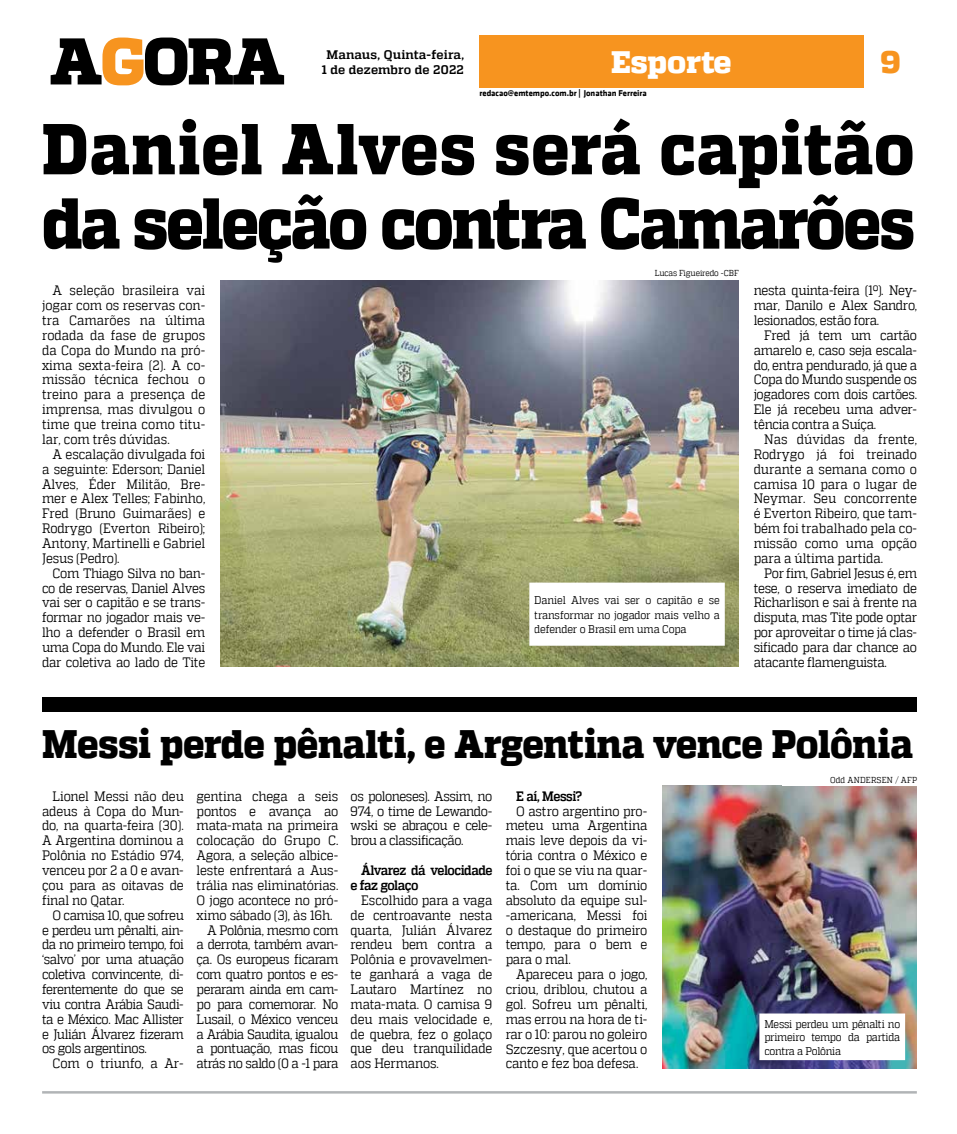
<style>
.page{position:relative;width:957px;height:1134px;background:#fff}
.page>*{position:absolute;margin:0;border:0;box-sizing:border-box;transform-origin:0 0}
.t1{font:800 71.88px/74.4px "MW Quadon";letter-spacing:-.025em;color:#000;scale:.91 1}
.t2{font:800 39.62px "MW Quadon";letter-spacing:-.015em;color:#000;scale:.93 1}
.t3{font:800 31px "MW Quadon";color:#fff}
.t4{font:800 31px "MW Quadon";color:#f7941f}
.t5{font:13.62px/14.9px "MW Quadon";letter-spacing:-.025em;color:#000;text-align:justify;scale:.9 1}
.t6{font:13.62px "MW Quadon";letter-spacing:-.045em;color:#000;scale:.9 1}
.t7{font:700 13.62px/14.9px "MW Quadon";letter-spacing:-.04em;color:#000;scale:.9 1}
.t8{font:700 12.38px/14.9px "MW Quadon";letter-spacing:.01em;color:#000;text-align:center}
.t9{font:11.12px/14.9px "MW Quadon";letter-spacing:-.02em;color:#000;text-align:justify;scale:.91 1}
.t10{font:11.12px/13.4px "MW Quadon";letter-spacing:-.02em;color:#000;text-align:justify;scale:.9 1}
.t11{font:700 8.62px "MW Klavika Bd";color:#000}
.t12{font:8.62px "MW Quadon";color:#000;scale:.9 1}
</style>
<div class="page">
<div style="left:479px;top:35px;width:385px;height:53px;background:#f7941f"></div>
<svg style="left:51px;top:38px;width:233px;height:47px"></svg>
<hr style="left:42px;top:1091px;width:875px;height:2px;background:#b1b4b6">
<div style="left:42px;top:697px;width:875px;height:14px;background:#000"></div>
<img style="left:662px;top:786px;width:255px;height:282px">
<img style="left:220px;top:280px;width:519px;height:387px">
<div style="left:532px;top:585px;width:190px;height:58px;background:#fff"></div>
<div style="left:529px;top:583px;width:196px;height:63px;border:5px solid #fff"></div>
<div style="left:762px;top:1016px;width:140px;height:42px;background:#fff"></div>
<p class="t8" style="left:322px;top:47px;width:144px">Manaus, Quinta-feira,<br>1 de dezembro de 2022</p>
<h3 class="t3" style="left:611px;top:44px;width:122px">Esporte</h3>
<h3 class="t4" style="left:881px;top:44px;width:21px">9</h3>
<p class="t11" style="left:479px;top:87px;width:169px">redacao@emtempo.com.br | Jonathan Ferreira</p>
<h1 class="t1" style="left:42px;top:113px;width:961px">Daniel Alves será capitão da seleção contra Camarões</h1>
<p class="t12" style="left:655px;top:268px;width:95px">Lucas Figueiredo -CBF</p>
<p class="t5" style="left:42px;top:283px;width:183px;text-indent:10px">A seleção brasileira vai jogar com os reservas con&shy;tra Camarões na última rodada da fase de grupos da Copa do Mundo na pró&shy;xima sexta-feira (2). A co&shy;missão técnica fechou o treino para a presença de imprensa, mas divulgou o time que treina como titu&shy;lar, com três dúvidas.</p>
<p class="t5" style="left:42px;top:446px;width:183px;text-indent:10px">A escalação divulgada foi a seguinte: Ederson; Daniel Alves, Éder Militão, Bre&shy;mer e Alex Telles; Fabinho, Fred (Bruno Guimarães) e Rodrygo (Everton Ribeiro); Antony, Martinelli e Gabriel Jesus (Pedro).</p>
<p class="t5" style="left:42px;top:565px;width:183px;text-indent:10px">Com Thiago Silva no ban&shy;co de reservas, Daniel Alves vai ser o capitão e se trans&shy;formar no jogador mais ve&shy;lho a defender o Brasil em uma Copa do Mundo. Ele vai dar coletiva ao lado de Tite</p>
<p class="t9" style="left:534px;top:592px;width:205px">Daniel Alves vai ser o capitão e se transformar no jogador mais velho a defender o Brasil em uma Copa</p>
<p class="t5" style="left:753px;top:283px;width:183px">nesta quinta-feira (1º). Ney&shy;mar, Danilo e Alex Sandro, lesionados, estão fora.</p>
<p class="t5" style="left:753px;top:328px;width:183px;text-indent:10px">Fred já tem um cartão amarelo e, caso seja escala&shy;do, entra pendurado, já que a Copa do Mundo suspende os jogadores com dois cartões.<br>Ele já recebeu uma adver&shy;tência contra a Suíça.</p>
<p class="t5" style="left:753px;top:432px;width:183px;text-indent:10px">Nas dúvidas da frente, Rodrygo já foi treinado durante a semana como o camisa 10 para o lugar de Neymar. Seu concorrente é Everton Ribeiro, que tam&shy;bém foi trabalhado pela co&shy;missão como uma opção para a última partida.</p>
<p class="t5" style="left:753px;top:565px;width:183px;text-indent:10px">Por fim, Gabriel Jesus é, em tese, o reserva imediato de Richarlison e sai à frente na disputa, mas Tite pode optar por aproveitar o time já clas&shy;sificado para dar chance ao atacante flamenguista.</p>
<h2 class="t2" style="left:42px;top:721px;width:938px">Messi perde pênalti, e Argentina vence Polônia</h2>
<p class="t12" style="left:830px;top:775px;width:98px">Odd ANDERSEN / AFP</p>
<p class="t5" style="left:42px;top:788px;width:159px;text-indent:10px">Lionel Messi não deu adeus à Copa do Mun&shy;do, na quarta-feira (30).<br>A Argentina dominou a Polônia no Estádio 974, venceu por 2 a 0 e avan&shy;çou para as oitavas de final no Qatar.</p>
<p class="t5" style="left:42px;top:907px;width:159px;text-indent:10px">O camisa 10, que sofreu e perdeu um pênalti, ain&shy;da no primeiro tempo, foi ‘salvo’ por uma atuação coletiva convincente, di&shy;ferentemente do que se viu contra Arábia Saudi&shy;ta e México. Mac Allister e Julián Álvarez fizeram os gols argentinos.</p>
<p class="t5" style="left:53px;top:1056px;width:147px">Com o triunfo, a Ar-</p>
<p class="t5" style="left:197px;top:788px;width:159px">gentina chega a seis</p>
<p class="t5" style="left:197px;top:803px;width:159px">pontos e avança ao</p>
<p class="t5" style="left:197px;top:818px;width:159px">mata-mata na primeira</p>
<p class="t5" style="left:197px;top:833px;width:159px">colocação do Grupo C.</p>
<p class="t5" style="left:197px;top:848px;width:159px">Agora, a seleção albice-</p>
<p class="t5" style="left:197px;top:863px;width:159px">leste enfrentará a Aus-</p>
<p class="t5" style="left:197px;top:878px;width:159px">trália nas eliminatórias.</p>
<p class="t5" style="left:197px;top:892px;width:159px">O jogo acontece no pró-</p>
<p class="t5" style="left:197px;top:907px;width:153px">ximo sábado (3), às 16h.</p>
<p class="t5" style="left:207px;top:922px;width:147px">A Polônia, mesmo com</p>
<p class="t6" style="left:197px;top:937px;width:159px">a derrota, também avan-</p>
<p class="t5" style="left:197px;top:952px;width:159px">ça. Os europeus ficaram</p>
<p class="t6" style="left:197px;top:966px;width:159px">com quatro pontos e es-</p>
<p class="t5" style="left:197px;top:982px;width:159px">peraram ainda em cam-</p>
<p class="t6" style="left:197px;top:996px;width:159px">po para comemorar. No</p>
<p class="t5" style="left:197px;top:1011px;width:159px">Lusail, o México venceu</p>
<p class="t5" style="left:197px;top:1026px;width:159px">a Arábia Saudita, igualou</p>
<p class="t5" style="left:197px;top:1041px;width:159px">a pontuação, mas ficou</p>
<p class="t5" style="left:197px;top:1056px;width:159px">atrás no saldo (0 a -1 para</p>
<p class="t5" style="left:350px;top:788px;width:159px">os poloneses). Assim, no 974, o time de Lewando&shy;wski se abraçou e cele&shy;brou a classificação.</p>
<p class="t7" style="left:350px;top:863px;width:159px;text-indent:10px">Álvarez dá velocidade e faz golaço</p>
<p class="t5" style="left:350px;top:892px;width:159px;text-indent:10px">Escolhido para a vaga de centroavante nesta quarta, Julián Álvarez rendeu bem contra a Polônia e provavelmen&shy;te ganhará a vaga de Lautaro Martínez no mata-mata. O camisa 9 deu mais velocidade e, de quebra, fez o golaço que deu tranquilidade aos Hermanos.</p>
<p class="t7" style="left:516px;top:789px;width:75px">E aí, Messi?</p>
<p class="t5" style="left:506px;top:803px;width:159px;text-indent:10px">O astro argentino pro&shy;meteu uma Argentina mais leve depois da vi&shy;tória contra o México e foi o que se viu na quar&shy;ta. Com um domínio absoluto da equipe sul--americana, Messi foi o destaque do primeiro tempo, para o bem e para o mal.</p>
<p class="t5" style="left:506px;top:967px;width:159px;text-indent:10px">Apareceu para o jogo, criou, driblou, chutou a gol. Sofreu um pênalti, mas errou na hora de ti&shy;rar o 10: parou no goleiro Szczesny, que acertou o canto e fez boa defesa.</p>
<p class="t10" style="left:764px;top:1017px;width:152px">Messi perdeu um pênalti no primeiro tempo da partida contra a Polônia</p>
</div>
